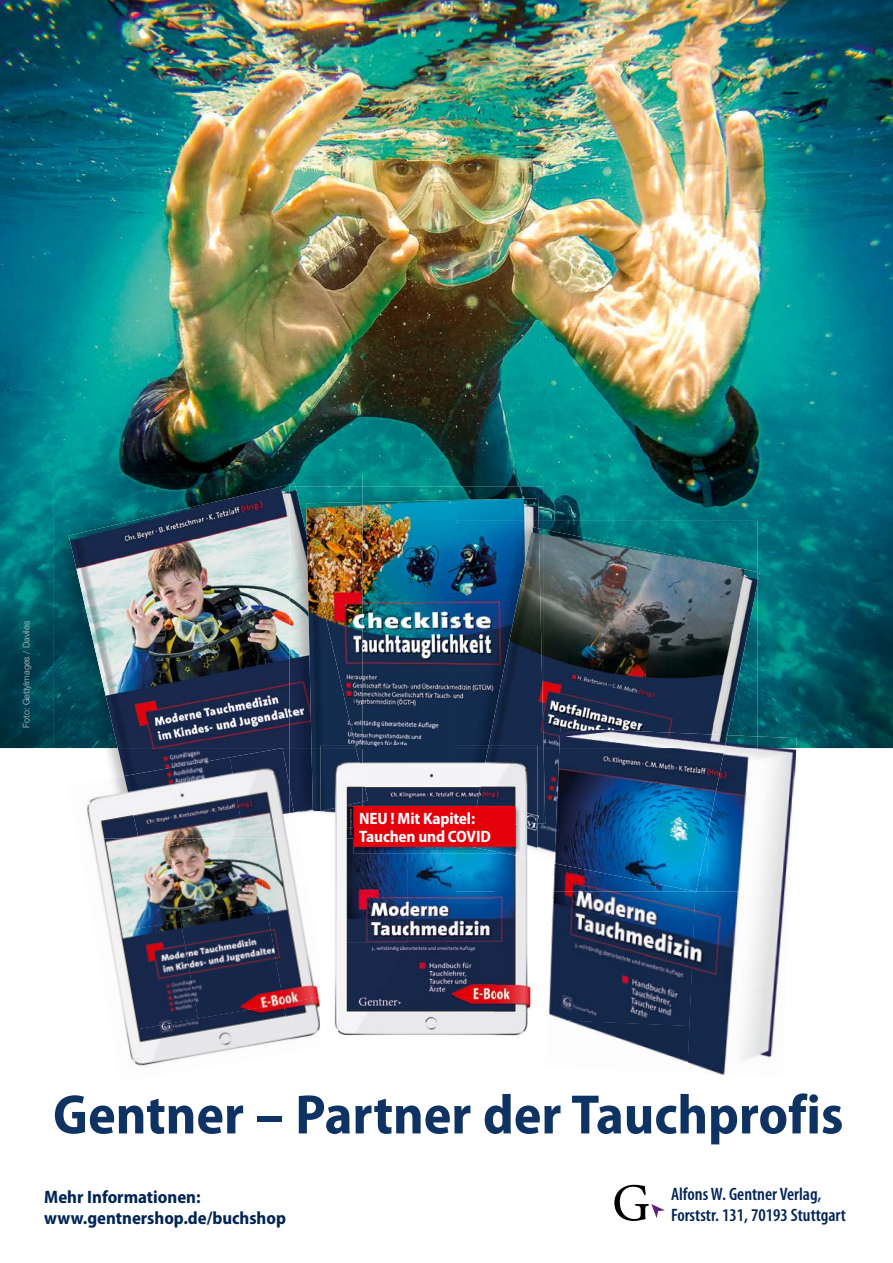
<style>
.page{position:relative;width:893px;height:1263px;background:#fff}
.page>*{position:absolute;margin:0;border:0;box-sizing:border-box;transform-origin:0 0}
.t1{font:700 semi-condensed 55.95px "Myriad Pro";color:#0e3262}
.t2{font:600 condensed 18px/21px "Myriad Pro";color:#002455}
.t3{font:700 semi-condensed 18px/21px "Myriad Pro";color:#002455}
.t4{font:700 semi-condensed 16.5px/18px "Myriad Pro";letter-spacing:-.01em;color:#fff}
.t5{font:300 9px "Helvetica Neue LT Std";color:#c5c6c6}
</style>
<div class="page">
<img style="left:0;top:0;width:893px;height:748px">
<img style="left:54px;top:475px;width:308px;height:273px">
<img style="left:118px;top:748px;width:112px;height:28px">
<img style="left:69px;top:483px;width:226px;height:265px">
<img style="left:362px;top:486px;width:181px;height:35px">
<img style="left:311px;top:486px;width:51px;height:16px">
<img style="left:290px;top:748px;width:21px;height:65px">
<img style="left:290px;top:486px;width:21px;height:262px">
<img style="left:362px;top:498px;width:177px;height:248px">
<img style="left:306px;top:502px;width:56px;height:244px">
<img style="left:311px;top:748px;width:9px;height:64px">
<img style="left:307px;top:536px;width:48px;height:212px">
<img style="left:543px;top:521px;width:214px;height:8px">
<svg style="left:539px;top:521px;width:4px;height:6px"></svg>
<img style="left:456px;top:521px;width:83px;height:225px">
<svg style="left:757px;top:572px;width:3px;height:12px"></svg>
<img style="left:537px;top:748px;width:17px;height:106px">
<img style="left:543px;top:529px;width:214px;height:219px">
<svg style="left:537px;top:824px;width:6px;height:4px"></svg>
<img style="left:537px;top:748px;width:8px;height:76px">
<svg style="left:543px;top:724px;width:1px;height:24px"></svg>
<img style="left:489px;top:527px;width:54px;height:221px">
<img style="left:92px;top:839px;width:75px;height:82px">
<img style="left:167px;top:839px;width:87px;height:82px">
<img style="left:254px;top:839px;width:66px;height:158px">
<img style="left:107px;top:921px;width:74px;height:82px">
<img style="left:181px;top:906px;width:103px;height:97px">
<img style="left:121px;top:1003px;width:162px;height:63px">
<img style="left:283px;top:997px;width:37px;height:44px">
<img style="left:82px;top:776px;width:42px;height:63px">
<img style="left:243px;top:829px;width:45px;height:10px">
<img style="left:139px;top:839px;width:64px;height:14px">
<img style="left:124px;top:757px;width:119px;height:82px">
<img style="left:230px;top:748px;width:60px;height:81px">
<img style="left:290px;top:788px;width:5px;height:26px">
<img style="left:743px;top:748px;width:53px;height:313px">
<img style="left:548px;top:892px;width:139px;height:128px">
<img style="left:687px;top:892px;width:56px;height:183px">
<img style="left:563px;top:1020px;width:126px;height:53px">
<img style="left:727px;top:735px;width:70px;height:13px">
<img style="left:709px;top:748px;width:48px;height:144px">
<img style="left:656px;top:889px;width:53px;height:3px">
<img style="left:553px;top:872px;width:103px;height:20px">
<img style="left:554px;top:748px;width:128px;height:141px">
<img style="left:682px;top:748px;width:43px;height:143px">
<img style="left:559px;top:728px;width:168px;height:20px">
<img style="left:335px;top:839px;width:72px;height:197px">
<img style="left:407px;top:854px;width:87px;height:181px">
<img style="left:494px;top:892px;width:38px;height:144px">
<img style="left:362px;top:746px;width:94px;height:60px">
<svg style="left:356px;top:746px;width:6px;height:2px"></svg>
<img style="left:320px;top:811px;width:34px;height:16px">
<img style="left:362px;top:776px;width:6px;height:26px">
<img style="left:320px;top:748px;width:42px;height:63px">
<img style="left:320px;top:746px;width:36px;height:2px">
<img style="left:456px;top:854px;width:72px;height:38px">
<img style="left:456px;top:746px;width:32px;height:60px">
<img style="left:506px;top:828px;width:31px;height:32px">
<img style="left:514px;top:824px;width:23px;height:4px">
<img style="left:477px;top:748px;width:60px;height:76px">
<img style="left:488px;top:746px;width:49px;height:2px">
<img style="left:334px;top:991px;width:1px;height:33px">
<img style="left:354px;top:847px;width:115px;height:7px">
<svg style="left:335px;top:827px;width:19px;height:12px"></svg>
<img style="left:469px;top:828px;width:53px;height:26px">
<img style="left:514px;top:806px;width:8px;height:19px">
<div style="left:354px;top:806px;width:160px;height:41px;background:#e3000b"></div>
<svg style="left:614px;top:1185px;width:51px;height:36px"></svg>
<p class="t5" style="left:21px;top:728px;width:108px;rotate:-90deg">Foto: GettyImages / Daviles</p>
<p class="t4" style="left:359px;top:809px;width:133px">NEU ! Mit Kapitel:<br>Tauchen und COVID</p>
<h1 class="t1" style="left:53px;top:1083px;width:792px">Gentner – Partner der Tauchprofis</h1>
<p class="t3" style="left:44px;top:1187px;width:243px">Mehr Informationen: www.gentnershop.de/buchshop</p>
<p class="t2" style="left:671px;top:1184px;width:176px">Alfons W. Gentner Verlag,<br>Forststr. 131, 70193 Stuttgart</p>
</div>
